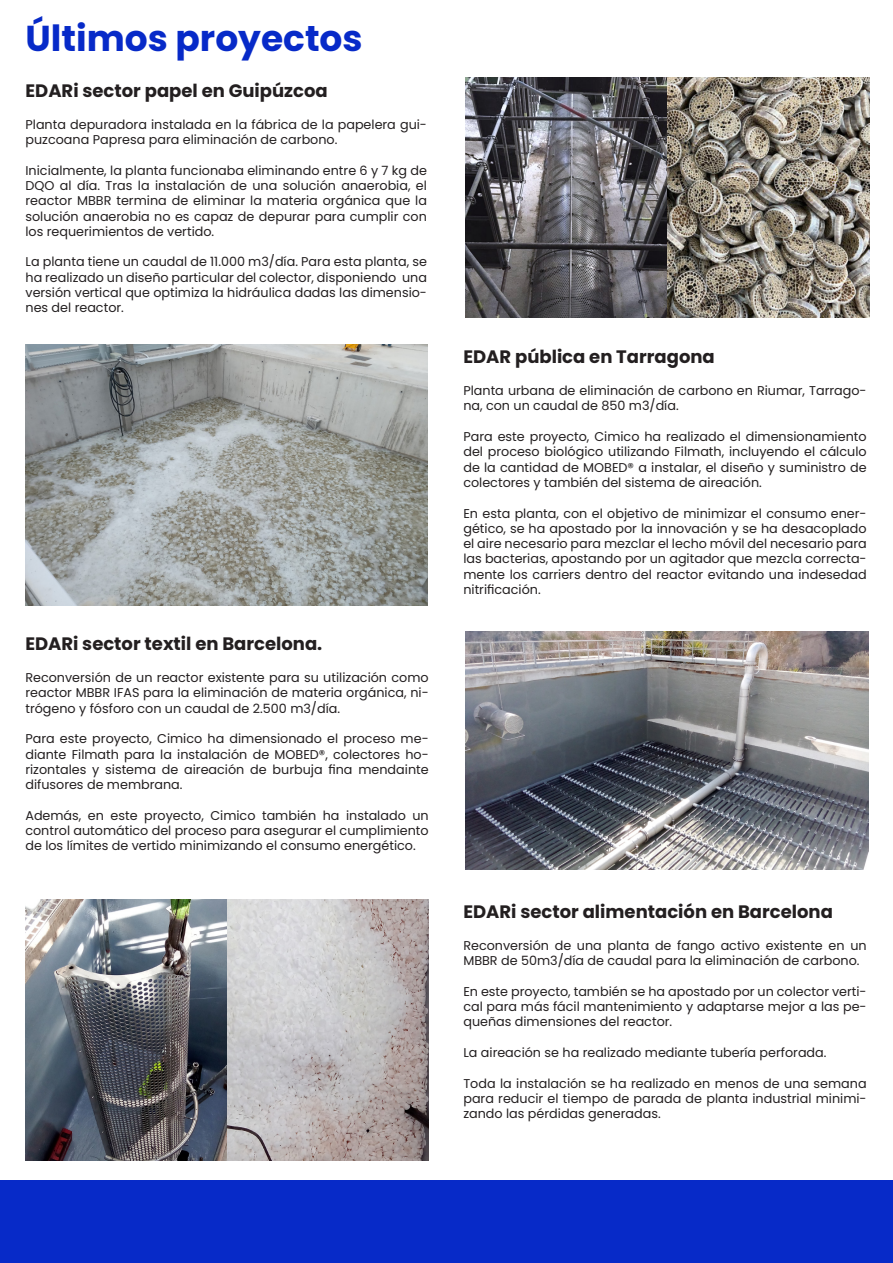
<style>
.page{position:relative;width:893px;height:1263px;background:#fff}
.page>*{position:absolute;margin:0;border:0;box-sizing:border-box;transform-origin:0 0}
.t1{font:700 36px "Poppins";color:#072ac8}
.t2{font:700 18px "Poppins";color:#231f20}
.t3{font:12.75px/15.3px "Poppins";color:#231f20;text-align:justify}
</style>
<div class="page">
<div style="left:0;top:1180px;width:893px;height:83px;background:#072ac8"></div>
<img style="left:466px;top:78px;width:403px;height:239px">
<img style="left:466px;top:631px;width:402px;height:239px">
<img style="left:25px;top:345px;width:402px;height:260px">
<img style="left:25px;top:899px;width:404px;height:261px">
<p class="t1" style="left:26px;top:17px;width:339px">Últimos proyectos</p>
<p class="t2" style="left:26px;top:80px;width:304px">EDARi sector papel en Guipúzcoa</p>
<p class="t3" style="left:26px;top:117px;width:403px">Planta depuradora instalada en la fábrica de la papelera gui&shy;puzcoana Papresa para eliminación de carbono.</p>
<p class="t3" style="left:26px;top:163px;width:403px">Inicialmente, la planta funcionaba eliminando entre 6 y 7 kg de DQO al día. Tras la instalación de una solución anaerobia, el reactor MBBR termina de eliminar la materia orgánica que la solución anaerobia no es capaz de depurar para cumplir con los requerimientos de vertido.</p>
<p class="t3" style="left:26px;top:254px;width:403px">La planta tiene un caudal de 11.000 m3/día. Para esta planta, se ha realizado un diseño particular del colector, disponiendo una versión vertical que optimiza la hidráulica dadas las dimensio&shy;nes del reactor.</p>
<p class="t2" style="left:25px;top:634px;width:299px">EDARi sector textil en Barcelona.</p>
<p class="t3" style="left:25px;top:670px;width:405px">Reconversión de un reactor existente para su utilización como reactor MBBR IFAS para la eliminación de materia orgánica, ni&shy;trógeno y fósforo con un caudal de 2.500 m3/día.</p>
<p class="t3" style="left:25px;top:731px;width:405px">Para este proyecto, Cimico ha dimensionado el proceso me&shy;diante Filmath para la instalación de MOBED®, colectores ho&shy;rizontales y sistema de aireación de burbuja fina mendainte difusores de membrana.</p>
<p class="t3" style="left:25px;top:808px;width:405px">Además, en este proyecto, Cimico también ha instalado un control automático del proceso para asegurar el cumplimiento de los límites de vertido minimizando el consumo energético.</p>
<p class="t2" style="left:463px;top:347px;width:253px">EDAR pública en Tarragona</p>
<p class="t3" style="left:463px;top:383px;width:405px">Planta urbana de eliminación de carbono en Riumar, Tarrago&shy;na, con un caudal de 850 m3/día.</p>
<p class="t3" style="left:463px;top:429px;width:405px">Para este proyecto, Cimico ha realizado el dimensionamiento del proceso biológico utilizando Filmath, incluyendo el cálculo de la cantidad de MOBED® a instalar, el diseño y suministro de colectores y también del sistema de aireación.</p>
<p class="t3" style="left:463px;top:505px;width:405px">En esta planta, con el objetivo de minimizar el consumo ener&shy;gético, se ha apostado por la innovación y se ha desacoplado el aire necesario para mezclar el lecho móvil del necesario para las bacterias, apostando por un agitador que mezcla correcta&shy;mente los carriers dentro del reactor evitando una indesedad nitrificación.</p>
<p class="t2" style="left:463px;top:901px;width:371px">EDARi sector alimentación en Barcelona</p>
<p class="t3" style="left:463px;top:938px;width:405px">Reconversión de una planta de fango activo existente en un<br>MBBR de 50m3/día de caudal para la eliminación de carbono.</p>
<p class="t3" style="left:463px;top:984px;width:405px">En este proyecto, también se ha apostado por un colector verti&shy;cal para más fácil mantenimiento y adaptarse mejor a las pe&shy;queñas dimensiones del reactor.</p>
<p class="t3" style="left:463px;top:1045px;width:365px">La aireación se ha realizado mediante tubería perforada.</p>
<p class="t3" style="left:463px;top:1075px;width:405px">Toda la instalación se ha realizado en menos de una semana para reducir el tiempo de parada de planta industrial minimi&shy;zando las pérdidas generadas.</p>
</div>
